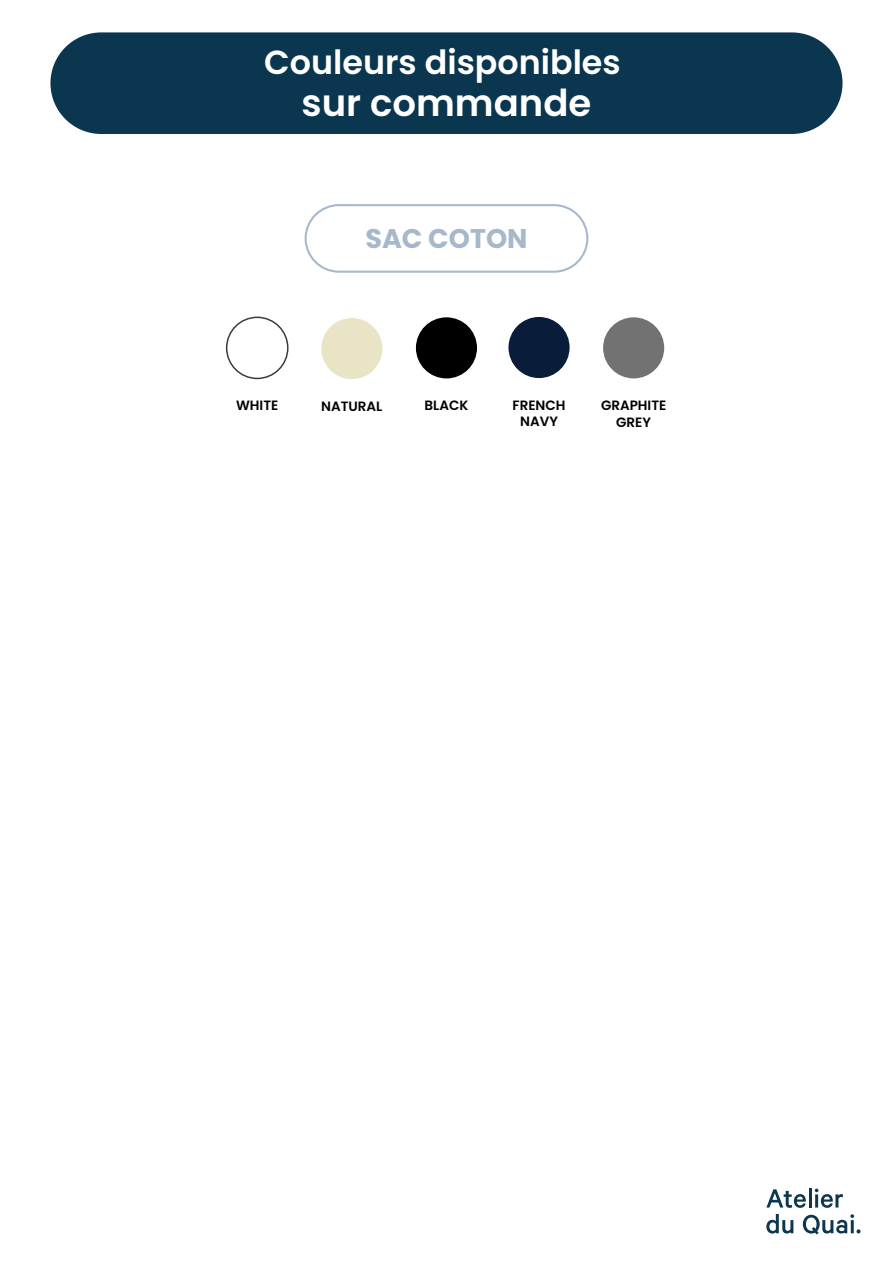
<style>
.page{position:relative;width:893px;height:1263px;background:#fff}
.page>*{position:absolute;margin:0;border:0;box-sizing:border-box;transform-origin:0 0}
.t1{font:600 37.05px "Poppins";color:#fff}
.t2{font:600 33.3px "Poppins";color:#fff}
.t3{font:700 27px "Poppins";color:#a7b8ca}
.t4{font:600 13.5px/16.5px "Poppins";color:#000;text-align:center}
</style>
<div class="page">
<div style="left:50px;top:32px;width:792px;height:102px;background:#0b364f;border-radius:51px"></div>
<div style="left:305px;top:204px;width:283px;height:69px;border:2px solid #a7b8ca;border-radius:33px"></div>
<div style="left:226px;top:317px;width:62px;height:62px;border:2px solid #3a3a3a;border-radius:50%"></div>
<div style="left:416px;top:317px;width:61px;height:61px;background:#000;border-radius:50%"></div>
<div style="left:603px;top:317px;width:61px;height:61px;background:#727272;border-radius:50%"></div>
<div style="left:508px;top:317px;width:62px;height:61px;background:#091d3a;border-radius:50%"></div>
<div style="left:321px;top:318px;width:61px;height:61px;background:#e8e4c5;border-radius:50%"></div>
<svg style="left:766px;top:1189px;width:40px;height:19px"></svg>
<hr style="left:808px;top:1188px;width:3px;height:19px;background:#0d364f">
<svg style="left:815px;top:1188px;width:28px;height:20px"></svg>
<svg style="left:766px;top:1214px;width:27px;height:19px"></svg>
<svg style="left:803px;top:1214px;width:57px;height:20px"></svg>
<h2 class="t2" style="left:264px;top:43px;width:358px">Couleurs disponibles</h2>
<h1 class="t1" style="left:302px;top:81px;width:291px">sur commande</h1>
<h3 class="t3" style="left:365px;top:223px;width:164px">SAC COTON</h3>
<p class="t4" style="left:513px;top:397px;width:54px">FRENCH<br>NAVY</p>
<p class="t4" style="left:236px;top:397px;width:44px">WHITE</p>
<p class="t4" style="left:425px;top:397px;width:45px">BLACK</p>
<p class="t4" style="left:601px;top:397px;width:67px">GRAPHITE<br>GREY</p>
<p class="t4" style="left:321px;top:398px;width:63px">NATURAL</p>
</div>
